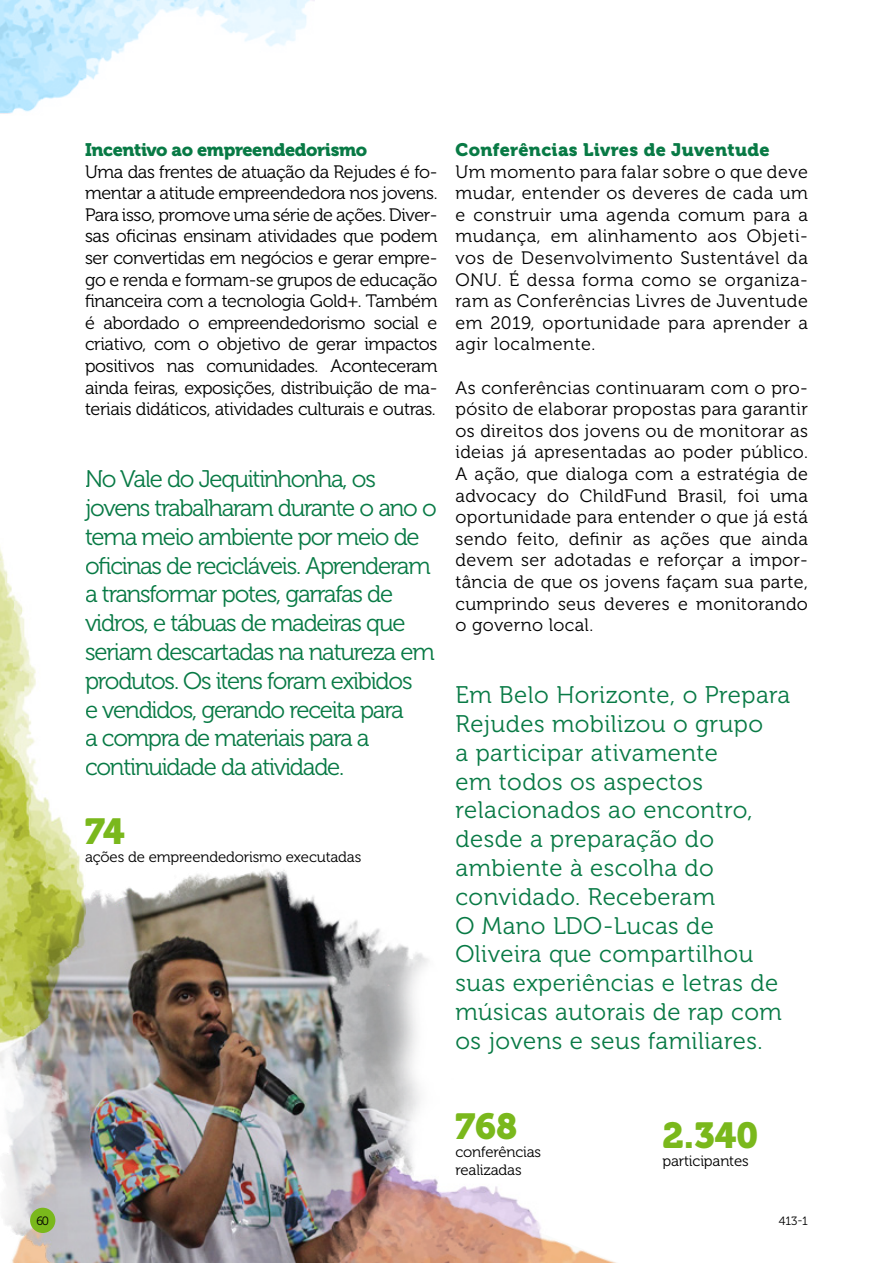
<style>
.page{position:relative;width:893px;height:1263px;background:#fff}
.page>*{position:absolute;margin:0;border:0;box-sizing:border-box;transform-origin:0 0}
.t1{font:36px "Museo 900";letter-spacing:-.01em;color:#7ab81c}
.t2{font:24px/28.8px "Museo 300";letter-spacing:-.05em;color:#087a45}
.t3{font:24px/28.8px "Museo 300";letter-spacing:.02em;color:#087a45}
.t4{font:18px/21.6px "Museo 300";letter-spacing:.02em;color:#000;text-align:justify}
.t5{font:18px "Museo 900";letter-spacing:.02em;color:#087a45}
.t6{font:18px "Museo 900";letter-spacing:-.02em;color:#087a45}
.t7{font:15px/18px "Museo 300";letter-spacing:-.01em;color:#000}
.t8{font:12px "Museo 300";color:#000}
</style>
<div class="page">
<svg style="left:0;top:0;width:310px;height:113px"></svg>
<img style="left:4px;top:869px;width:424px;height:394px">
<div style="left:30px;top:1208px;width:25px;height:25px;background:#7ab81c;border-radius:50%"></div>
<img style="left:314px;top:1166px;width:260px;height:97px">
<img style="left:0;top:549px;width:85px;height:540px">
<p class="t8" style="left:36px;top:1214px;width:14px">60</p>
<p class="t6" style="left:85px;top:139px;width:284px">Incentivo ao empreendedorismo</p>
<p class="t4" style="left:85px;top:161px;width:354px">Uma das frentes de atuação da Rejudes é fo&shy;mentar a atitude empreendedora nos jovens.<br>Para isso, promove uma série de ações. Diver&shy;sas oficinas ensinam atividades que podem ser convertidas em negócios e gerar empre&shy;go e renda e formam-se grupos de educação financeira com a tecnologia Gold+. Também é abordado o empreendedorismo social e criativo, com o objetivo de gerar impactos positivos nas comunidades. Aconteceram ainda feiras, exposições, distribuição de ma&shy;teriais didáticos, atividades culturais e outras.</p>
<p class="t2" style="left:85px;top:465px;width:353px">No Vale do Jequitinhonha, os jovens trabalharam durante o ano o tema meio ambiente por meio de oficinas de recicláveis. Aprenderam a transformar potes, garrafas de vidros, e tábuas de madeiras que seriam descartadas na natureza em produtos. Os itens foram exibidos<br>e vendidos, gerando receita para<br>a compra de materiais para a continuidade da atividade.</p>
<h1 class="t1" style="left:85px;top:810px;width:41px">74</h1>
<p class="t7" style="left:85px;top:848px;width:278px">ações de empreendedorismo executadas</p>
<p class="t5" style="left:455px;top:139px;width:316px">Conferências Livres de Juventude</p>
<p class="t4" style="left:455px;top:161px;width:354px">Um momento para falar sobre o que deve mudar, entender os deveres de cada um e construir uma agenda comum para a mudança, em alinhamento aos Objeti&shy;vos de Desenvolvimento Sustentável da ONU. É dessa forma como se organiza&shy;ram as Conferências Livres de Juventude em 2019, oportunidade para aprender a agir localmente.</p>
<p class="t4" style="left:455px;top:377px;width:354px">As conferências continuaram com o pro&shy;pósito de elaborar propostas para garantir os direitos dos jovens ou de monitorar as ideias já apresentadas ao poder público.<br>A ação, que dialoga com a estratégia de advocacy do ChildFund Brasil, foi uma oportunidade para entender o que já está sendo feito, definir as ações que ainda devem ser adotadas e reforçar a impor&shy;tância de que os jovens façam sua parte, cumprindo seus deveres e monitorando o governo local.</p>
<p class="t3" style="left:455px;top:681px;width:336px">Em Belo Horizonte, o Prepara<br>Rejudes mobilizou o grupo<br>a participar ativamente<br>em todos os aspectos relacionados ao encontro, desde a preparação do ambiente à escolha do convidado. Receberam<br>O Mano LDO-Lucas de<br>Oliveira que compartilhou suas experiências e letras de músicas autorais de rap com os jovens e seus familiares.</p>
<h1 class="t1" style="left:455px;top:1106px;width:63px">768</h1>
<p class="t7" style="left:455px;top:1143px;width:87px">conferências realizadas</p>
<h1 class="t1" style="left:662px;top:1115px;width:97px">2.340</h1>
<p class="t7" style="left:662px;top:1152px;width:88px">participantes</p>
<p class="t8" style="left:779px;top:1214px;width:31px">413-1</p>
</div>
